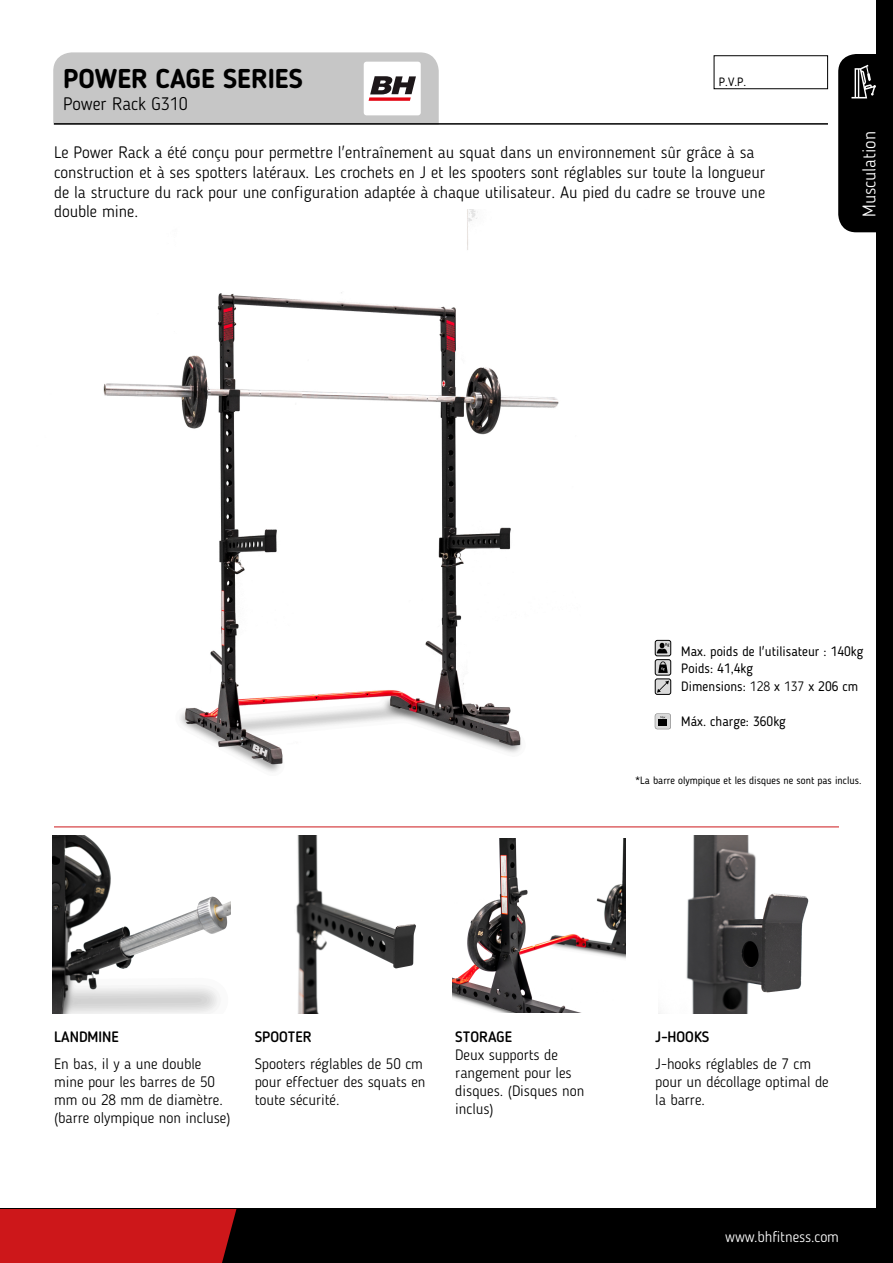
<style>
.page{position:relative;width:893px;height:1263px;background:#fff}
.page>*{position:absolute;margin:0;border:0;box-sizing:border-box;transform-origin:0 0}
.t1{font:700 27px "Blogger Sans";color:#000}
.t2{font:300 18px "Blogger Sans";color:#000}
.t3{font:300 18px "Blogger Sans";color:#fff}
.t4{font:300 16.5px/19.8px "Blogger Sans";color:#000}
.t5{font:300 15px/18px "Blogger Sans";color:#000}
.t6{font:500 15px "Blogger Sans";color:#000}
.t7{font:300 15px "Blogger Sans";color:#fff}
.t8{font:13.5px/17.5px "Blogger Sans";color:#000}
.t9{font:12px "Blogger Sans";color:#000}
.t10{font:10.5px "Blogger Sans";color:#000}
.s1{font-weight:300}
</style>
<div class="page">
<img style="left:52px;top:209px;width:617px;height:635px">
<img style="left:658px;top:835px;width:151px;height:179px">
<hr style="left:54px;top:123px;width:774px;height:2px;background:#000">
<hr style="left:54px;top:826px;width:785px;height:1px;background:#cd171a">
<svg style="left:53px;top:52px;width:386px;height:73px;background:#c4c2c3"></svg>
<div style="left:0;top:1209px;width:893px;height:54px;background:#000"></div>
<div style="left:0;top:1209px;width:236px;height:54px;background:#cd171a"></div>
<div style="left:876px;top:0;width:17px;height:1263px;background:#000"></div>
<svg style="left:655px;top:640px;width:16px;height:16px"></svg>
<div style="left:655px;top:640px;width:16px;height:16px;border:1px solid #000;border-radius:2px"></div>
<svg style="left:657px;top:643px;width:12px;height:10px"></svg>
<div style="left:655px;top:660px;width:16px;height:15px;background:#dadada;border-radius:2px"></div>
<div style="left:655px;top:659px;width:16px;height:16px;border:1px solid #000;border-radius:2px"></div>
<svg style="left:658px;top:661px;width:10px;height:12px"></svg>
<div style="left:655px;top:679px;width:16px;height:15px;background:#dadada;border-radius:2px"></div>
<div style="left:655px;top:678px;width:16px;height:17px;border:1px solid #000;border-radius:2px"></div>
<svg style="left:657px;top:681px;width:12px;height:12px"></svg>
<svg style="left:655px;top:714px;width:16px;height:15px"></svg>
<div style="left:714px;top:55px;width:114px;height:34px;border:1px solid #000"></div>
<svg style="left:838px;top:54px;width:38px;height:178px;background:#0f0f0f"></svg>
<img style="left:53px;top:835px;width:178px;height:179px">
<img style="left:257px;top:835px;width:178px;height:179px">
<img style="left:452px;top:838px;width:174px;height:174px">
<h1 class="t1" style="left:63px;top:62px;width:241px">POWER CAGE SERIES</h1>
<p class="t2" style="left:63px;top:93px;width:126px">Power Rack G310</p>
<p class="t4" style="left:54px;top:142px;width:713px">Le Power Rack a été conçu pour permettre l'entraînement au squat dans un environnement sûr grâce à sa construction et à ses spotters latéraux. Les crochets en J et les spooters sont réglables sur toute la longueur de la structure du rack pour une configuration adaptée à chaque utilisateur. Au pied du cadre se trouve une double mine.</p>
<p class="t9" style="left:719px;top:75px;width:29px">P.V.P.</p>
<p class="t3" style="left:858px;top:217px;width:87px;rotate:-90deg">Musculation</p>
<p class="t8" style="left:681px;top:642px;width:184px">Max. poids de l'utilisateur : 140kg<br>Poids: 41,4kg<br>Dimensions: <span class="s1">128</span> x <span class="s1">137</span> x 206 cm</p>
<p class="t8" style="left:681px;top:712px;width:106px">Máx. charge: 360kg</p>
<p class="t10" style="left:635px;top:774px;width:228px">*La barre olympique et les disques ne sont pas inclus.</p>
<p class="t6" style="left:54px;top:1028px;width:66px">LANDMINE</p>
<p class="t5" style="left:54px;top:1055px;width:178px">En bas, il y a une double mine pour les barres de 50 mm ou 28 mm de diamètre. (barre olympique non incluse)</p>
<p class="t6" style="left:255px;top:1028px;width:59px">SPOOTER</p>
<p class="t5" style="left:255px;top:1055px;width:172px">Spooters réglables de 50 cm pour effectuer des squats en toute sécurité.</p>
<p class="t6" style="left:455px;top:1028px;width:58px">STORAGE</p>
<p class="t5" style="left:455px;top:1046px;width:131px">Deux supports de rangement pour les disques. (Disques non inclus)</p>
<p class="t6" style="left:655px;top:1028px;width:56px">J-HOOKS</p>
<p class="t5" style="left:655px;top:1055px;width:175px">J-hooks réglables de 7 cm pour un décollage optimal de la barre.</p>
<p class="t7" style="left:725px;top:1228px;width:115px">www.bhfitness.com</p>
</div>
